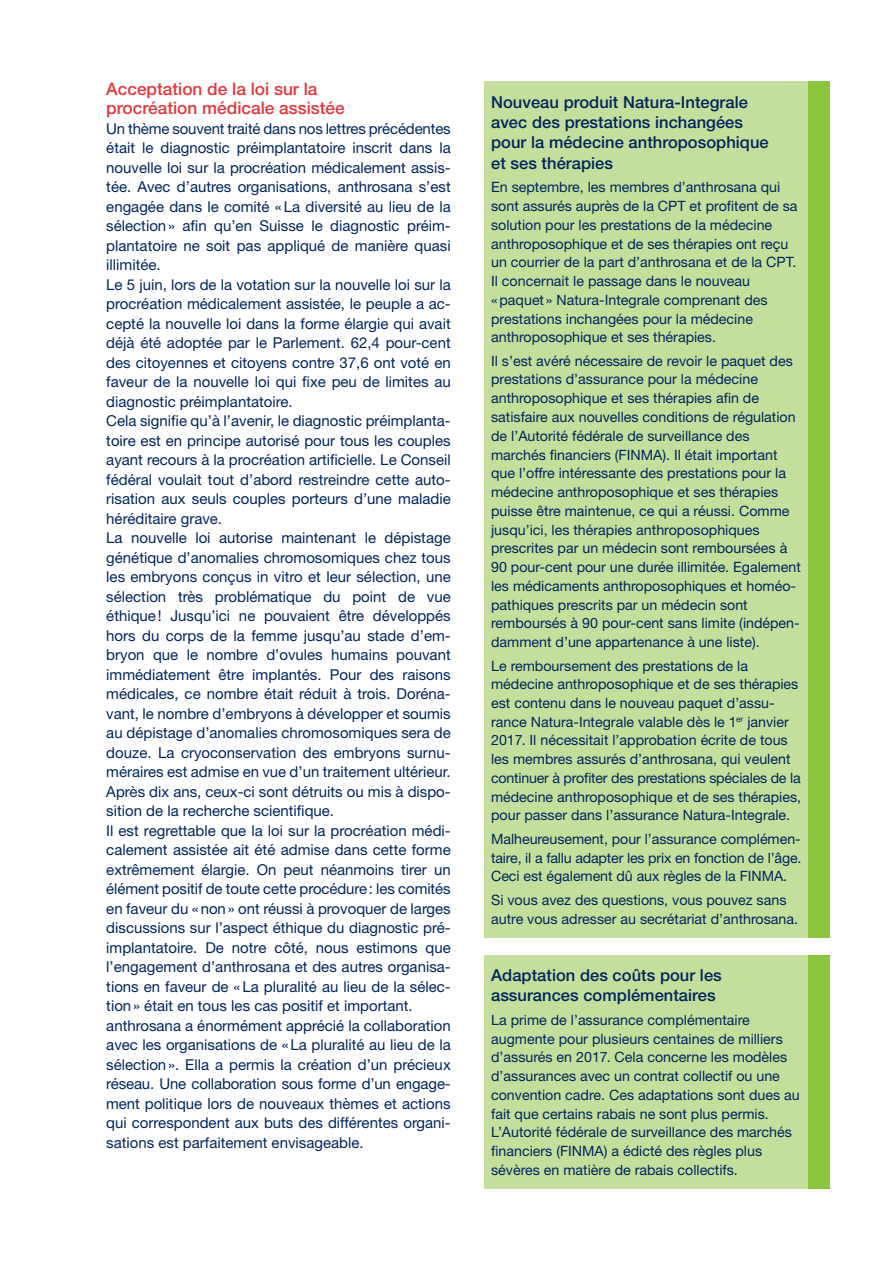
<style>
.page{position:relative;width:893px;height:1263px;background:#fff}
.page>*{position:absolute;margin:0;border:0;box-sizing:border-box;transform-origin:0 0}
.t1{font:500 17.25px/19.5px "Helvetica Neue LT Std";color:#e1373d}
.t2{font:500 16.5px/20.2px "Helvetica Neue LT Std";letter-spacing:.005em;color:#00255d}
.t3{font:15px/19.5px "Helvetica Neue LT Std";color:#00255d}
.t4{font:14.25px/18.8px "Helvetica Neue LT Std";color:#00255d}
</style>
<div class="page">
<div style="left:485px;top:82px;width:323px;height:856px;background:#c4df9b"></div>
<div style="left:485px;top:955px;width:323px;height:234px;background:#c4df9b"></div>
<div style="left:808px;top:82px;width:21px;height:856px;background:#8bc63e"></div>
<div style="left:808px;top:955px;width:21px;height:234px;background:#8bc63e"></div>
<p class="t1" style="left:106px;top:79px;width:240px">Acceptation de la loi sur la procréation médicale assistée</p>
<p class="t3" style="left:106px;top:119px;width:346px">Un thème souvent traité dans nos lettres précédentes était le diagnostic préimplantatoire inscrit dans la nouvelle loi sur la procréation médicalement assis&shy;tée. Avec d’autres organisations, anthrosana s’est engagée dans le comité «La diversité au lieu de la sélection» afin qu’en Suisse le diagnostic préim&shy;plantatoire ne soit pas appliqué de manière quasi illimitée.<br>Le 5 juin, lors de la votation sur la nouvelle loi sur la procréation médicalement assistée, le peuple a ac&shy;cepté la nouvelle loi dans la forme élargie qui avait déjà été adoptée par le Parlement. 62,4 pour-cent des citoyennes et citoyens contre 37,6 ont voté en faveur de la nouvelle loi qui fixe peu de limites au diagnostic préimplantatoire.<br>Cela signifie qu’à l’avenir, le diagnostic préimplanta&shy;toire est en principe autorisé pour tous les couples ayant recours à la procréation artificielle. Le Conseil fédéral voulait tout d’abord restreindre cette auto&shy;risation aux seuls couples porteurs d’une maladie héréditaire grave.<br>La nouvelle loi autorise maintenant le dépistage génétique d’anomalies chromosomiques chez tous les embryons conçus in vitro et leur sélection, une sélection très problématique du point de vue éthique! Jusqu’ici ne pouvaient être développés hors du corps de la femme jusqu’au stade d’em&shy;bryon que le nombre d’ovules humains pouvant immédiatement être implantés. Pour des raisons médicales, ce nombre était réduit à trois. Doréna&shy;vant, le nombre d’embryons à développer et soumis au dépistage d’anomalies chromosomiques sera de douze. La cryoconservation des embryons surnu&shy;méraires est admise en vue d’un traitement ultérieur.<br>Après dix ans, ceux-ci sont détruits ou mis à dispo&shy;sition de la recherche scientifique.<br>Il est regrettable que la loi sur la procréation médi&shy;calement assistée ait été admise dans cette forme extrêmement élargie. On peut néanmoins tirer un élément positif de toute cette procédure: les comités en faveur du «non» ont réussi à provoquer de larges discussions sur l’aspect éthique du diagnostic pré&shy;implantatoire. De notre côté, nous estimons que l’engagement d’anthrosana et des autres organisa&shy;tions en faveur de «La pluralité au lieu de la sélec&shy;tion» était en tous les cas positif et important. anthrosana a énormément apprécié la collaboration avec les organisations de «La pluralité au lieu de la sélection». Ella a permis la création d’un précieux réseau. Une collaboration sous forme d’un engage&shy;ment politique lors de nouveaux thèmes et actions qui correspondent aux buts des différentes organi&shy;sations est parfaitement envisageable.</p>
<p class="t2" style="left:491px;top:92px;width:279px">Nouveau produit Natura-Integrale avec des prestations inchangées pour la médecine anthroposophique et ses thérapies</p>
<p class="t4" style="left:491px;top:178px;width:308px">En septembre, les membres d’anthrosana qui sont assurés auprès de la CPT et profitent de sa solution pour les prestations de la médecine anthroposophique et de ses thérapies ont reçu un courrier de la part d’anthrosana et de la CPT.<br>Il concernait le passage dans le nouveau «paquet » Natura-Integrale comprenant des prestations inchangées pour la médecine anthroposophique et ses thérapies.</p>
<p class="t4" style="left:491px;top:351px;width:311px">Il s’est avéré nécessaire de revoir le paquet des prestations d’assurance pour la médecine anthroposophique et ses thérapies afin de satisfaire aux nouvelles conditions de régulation de l’Autorité fédérale de surveillance des marchés financiers (FINMA). Il était important que l’offre intéressante des prestations pour la médecine anthroposophique et ses thérapies puisse être maintenue, ce qui a réussi. Comme jusqu’ici, les thérapies anthroposophiques prescrites par un médecin sont remboursées à 90 pour-cent pour une durée illimitée. Egalement les médicaments anthroposophiques et homéo&shy;pathiques prescrits par un médecin sont remboursés à 90 pour-cent sans limite (indépen&shy;damment d’une appartenance à une liste).</p>
<p class="t4" style="left:491px;top:656px;width:311px">Le remboursement des prestations de la médecine anthroposophique et de ses thérapies est contenu dans le nouveau paquet d’assu&shy;rance Natura-Integrale valable dès le 1<sup>er</sup> janvier 2017. Il nécessitait l’approbation écrite de tous les membres assurés d’anthrosana, qui veulent continuer à profiter des prestations spéciales de la médecine anthroposophique et de ses thérapies, pour passer dans l’assurance Natura-Integrale.</p>
<p class="t4" style="left:491px;top:829px;width:312px;text-align:justify">Malheureusement, pour l’assurance complémen&shy;taire, il a fallu adapter les prix en fonction de l’âge.<br>Ceci est également dû aux règles de la FINMA.</p>
<p class="t4" style="left:491px;top:890px;width:308px">Si vous avez des questions, vous pouvez sans autre vous adresser au secrétariat d’anthrosana.</p>
<p class="t2" style="left:491px;top:965px;width:232px">Adaptation des coûts pour les assurances complémentaires</p>
<p class="t4" style="left:491px;top:1010px;width:310px">La prime de l’assurance complémentaire augmente pour plusieurs centaines de milliers d’assurés en 2017. Cela concerne les modèles d’assurances avec un contrat collectif ou une convention cadre. Ces adaptations sont dues au fait que certains rabais ne sont plus permis.<br>L’Autorité fédérale de surveillance des marchés financiers (FINMA) a édicté des règles plus sévères en matière de rabais collectifs.</p>
</div>
